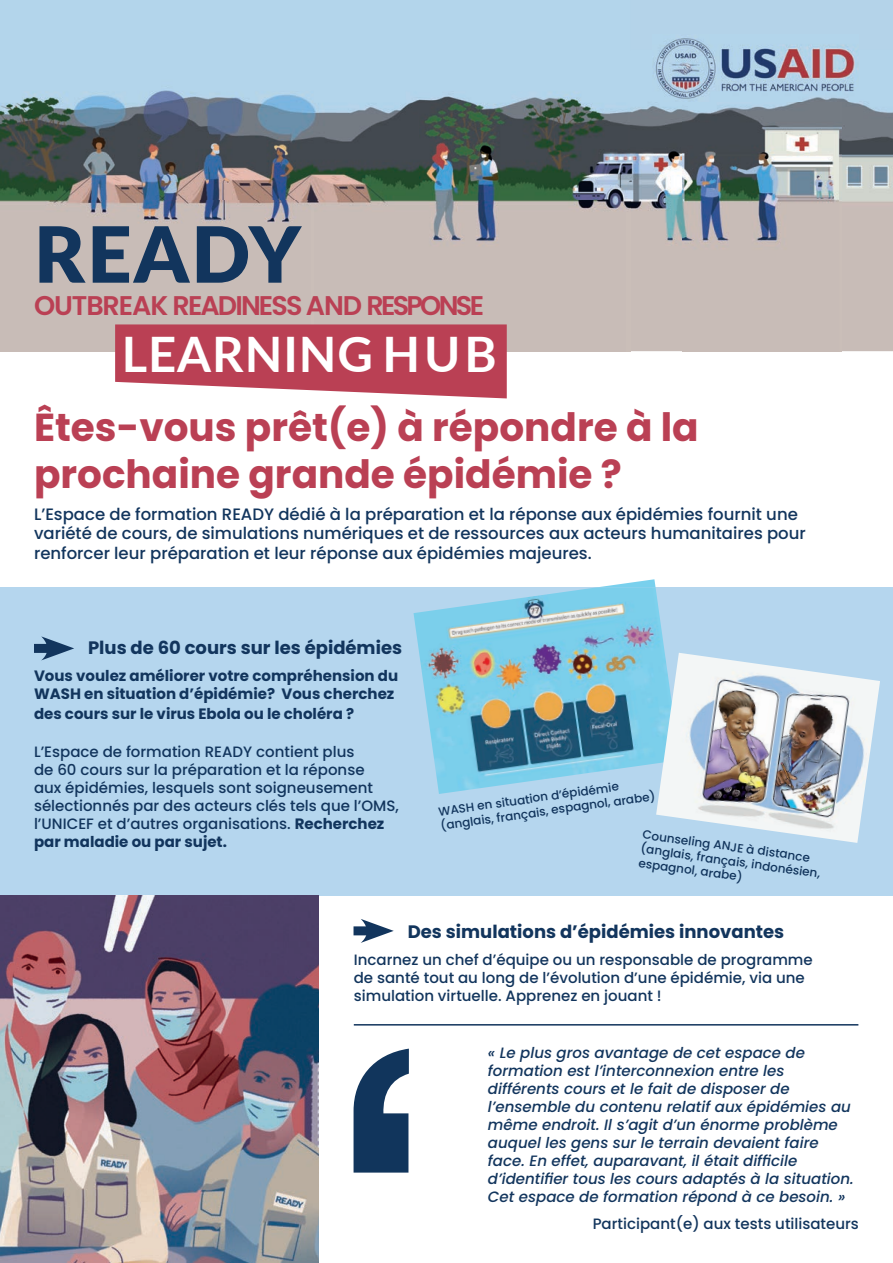
<style>
.page{position:relative;width:893px;height:1263px;background:#fff}
.page>*{position:absolute;margin:0;border:0;box-sizing:border-box;transform-origin:0 0}
.t1{font:900 77.4px "Lato";letter-spacing:.03em;color:#12355d}
.t2{font:700 48.9px "Lato";letter-spacing:.02em;color:#fff}
.t3{font:700 39px/46.8px "Poppins";color:#ba4054}
.t4{font:600 27px "Poppins";letter-spacing:-.07em;color:#ba4054}
.t5{font:700 18px "Poppins";color:#12355d}
.t6{font:500 16.5px/19.8px "Poppins";color:#12355d}
.t7{font:500 15px/18px "Poppins";color:#12355d}
.t8{font:italic 500 15px/18px "Poppins";color:#12355d}
.t9{font:700 15px/18px "Poppins";color:#12355d}
.t10{font:500 12px/14.4px "Poppins";color:#12355d}
.s1{font-weight:700}
</style>
<div class="page">
<div style="left:0;top:587px;width:893px;height:309px;background:#b5d6ee"></div>
<img style="left:0;top:0;width:630px;height:351px">
<img style="left:630px;top:50px;width:53px;height:301px">
<img style="left:841px;top:50px;width:52px;height:301px">
<img style="left:683px;top:101px;width:158px;height:250px">
<svg style="left:115px;top:324px;width:392px;height:74px;background:#c15567"></svg>
<img style="left:652px;top:34px;width:207px;height:67px">
<svg style="left:353px;top:1049px;width:56px;height:123px"></svg>
<img style="left:600px;top:579px;width:56px;height:8px">
<img style="left:414px;top:587px;width:251px;height:207px">
<img style="left:656px;top:653px;width:224px;height:190px">
<img style="left:0;top:896px;width:319px;height:367px">
<hr style="left:354px;top:1024px;width:504px;height:1px;background:#12355d">
<div style="left:34px;top:644px;width:21px;height:9px;background:#12355d"></div>
<svg style="left:41px;top:636px;width:33px;height:24px"></svg>
<div style="left:353px;top:926px;width:22px;height:9px;background:#12355d"></div>
<svg style="left:361px;top:919px;width:33px;height:24px"></svg>
<h1 class="t1" style="left:34px;top:196px;width:268px">READY</h1>
<h3 class="t4" style="left:34px;top:290px;width:451px">OUTBREAK READINESS AND RESPONSE</h3>
<h2 class="t2" style="left:122px;top:319px;width:376px">LEARNING HUB</h2>
<h3 class="t3" style="left:34px;top:404px;width:666px">Êtes-vous prêt(e) à répondre à la prochaine grande épidémie ?</h3>
<p class="t6" style="left:34px;top:504px;width:773px">L’Espace de formation READY dédié à la préparation et la réponse aux épidémies fournit une variété de cours, de simulations numériques et de ressources aux acteurs humanitaires pour renforcer leur préparation et leur réponse aux épidémies majeures.</p>
<p class="t5" style="left:88px;top:638px;width:316px">Plus de 60 cours sur les épidémies</p>
<p class="t9" style="left:34px;top:667px;width:366px">Vous voulez améliorer votre compréhension du<br>WASH en situation d’épidémie? Vous cherchez</p>
<p class="t9" style="left:34px;top:705px;width:322px">des cours sur le virus Ebola ou le choléra ?</p>
<p class="t7" style="left:34px;top:743px;width:366px">L’Espace de formation READY contient plus<br>de 60 cours sur la préparation et la réponse<br>aux épidémies, lesquels sont soigneusement sélectionnés par des acteurs clés tels que l’OMS, l’UNICEF et d’autres organisations. <span class="s1">Recherchez par maladie ou par sujet.</span></p>
<p class="t10" style="left:438px;top:804px;width:218px;rotate:-8deg">WASH en situation d’épidémie (anglais, français, espagnol, arabe)</p>
<p class="t10" style="left:644px;top:827px;width:183px;rotate:8deg">Counseling ANJE à distance (anglais, français, indonésien, espagnol, arabe)</p>
<p class="t5" style="left:408px;top:921px;width:378px">Des simulations d’épidémies innovantes</p>
<p class="t7" style="left:354px;top:951px;width:460px">Incarnez un chef d’équipe ou un responsable de programme de santé tout au long de l’évolution d’une épidémie, via une simulation virtuelle. Apprenez en jouant !</p>
<p class="t8" style="left:488px;top:1044px;width:367px">« Le plus gros avantage de cet espace de formation est l’interconnexion entre les différents cours et le fait de disposer de l’ensemble du contenu relatif aux épidémies au même endroit. Il s’agit d’un énorme problème auquel les gens sur le terrain devaient faire face. En effet, auparavant, il était difficile d’identifier tous les cours adaptés à la situation.<br>Cet espace de formation répond à ce besoin. »</p>
<p class="t7" style="left:593px;top:1215px;width:268px">Participant(e) aux tests utilisateurs</p>
</div>
